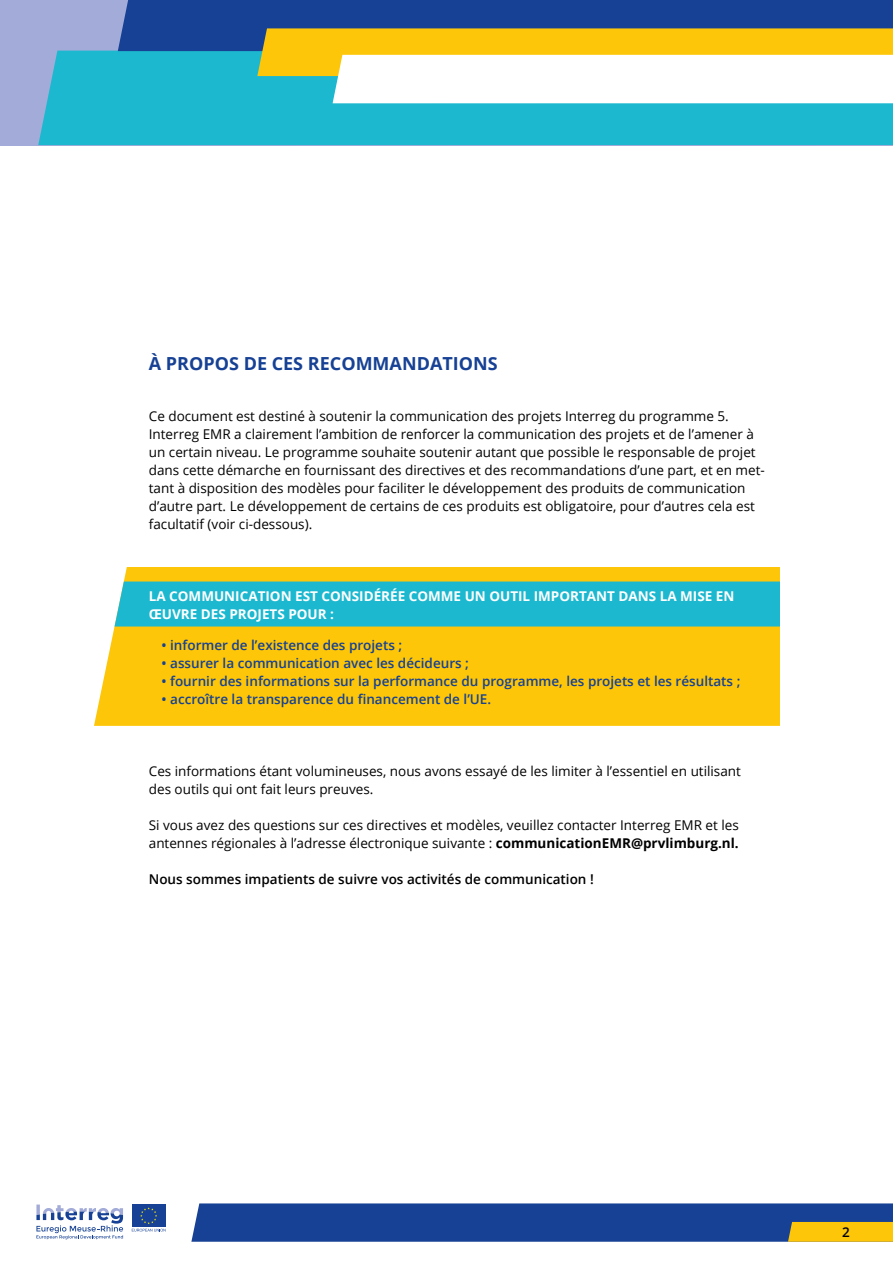
<style>
.page{position:relative;width:893px;height:1263px;background:#fff}
.page>*{position:absolute;margin:0;border:0;box-sizing:border-box;transform-origin:0 0}
.t1{font:700 18px "Open Sans";color:#164194}
.t2{font:13.5px/18px "Open Sans";color:#000}
.t3{font:600 13.5px "Open Sans";color:#164194}
.t4{font:700 13.5px/18px "Open Sans";color:#fff}
.t5{font:600 13.5px "Open Sans";color:#000}
.s1{font-weight:700}
</style>
<div class="page">
<svg style="left:191px;top:1203px;width:702px;height:39px;background:#2d4f8c"></svg>
<div style="left:132px;top:1204px;width:34px;height:23px;background:#164194"></div>
<svg style="left:132px;top:1207px;width:34px;height:24px"></svg>
<svg style="left:36px;top:1204px;width:87px;height:35px"></svg>
<div style="left:94px;top:567px;width:686px;height:159px;background:#fdc608"></div>
<div style="left:115px;top:581px;width:665px;height:45px;background:#1cb8d0"></div>
<div style="left:0;top:0;width:893px;height:145px;background:#a3acd8"></div>
<div style="left:38px;top:51px;width:855px;height:94px;background:#1cb8d0"></div>
<svg style="left:118px;top:0;width:775px;height:103px;background:#9aad9f"></svg>
<h1 class="t1" style="left:149px;top:351px;width:350px">À PROPOS DE CES RECOMMANDATIONS</h1>
<p class="t2" style="left:149px;top:407px;width:617px">Ce document est destiné à soutenir la communication des projets Interreg du programme 5.<br>Interreg EMR a clairement l’ambition de renforcer la communication des projets et de l’amener à un certain niveau. Le programme souhaite soutenir autant que possible le responsable de projet dans cette démarche en fournissant des directives et des recommandations d’une part, et en met&shy;tant à disposition des modèles pour faciliter le développement des produits de communication d’autre part. Le développement de certains de ces produits est obligatoire, pour d’autres cela est facultatif (voir ci-dessous).</p>
<p class="t4" style="left:149px;top:587px;width:587px">LA COMMUNICATION EST CONSIDÉRÉE COMME UN OUTIL IMPORTANT DANS LA MISE EN<br>ŒUVRE DES PROJETS POUR :</p>
<p class="t3" style="left:162px;top:635px;width:242px">• informer de l’existence des projets ;</p>
<p class="t3" style="left:162px;top:653px;width:309px">• assurer la communication avec les décideurs ;</p>
<p class="t3" style="left:162px;top:671px;width:580px">• fournir des informations sur la performance du programme, les projets et les résultats ;</p>
<p class="t3" style="left:162px;top:689px;width:331px">• accroître la transparence du financement de l’UE.</p>
<p class="t2" style="left:149px;top:761px;width:594px">Ces informations étant volumineuses, nous avons essayé de les limiter à l’essentiel en utilisant des outils qui ont fait leurs preuves.</p>
<p class="t2" style="left:149px;top:815px;width:592px">Si vous avez des questions sur ces directives et modèles, veuillez contacter Interreg EMR et les antennes régionales à l’adresse électronique suivante : <span class="s1">communicationEMR@prvlimburg.nl.</span></p>
<p class="t5" style="left:149px;top:869px;width:446px">Nous sommes impatients de suivre vos activités de communication !</p>
<p class="t5" style="left:842px;top:1222px;width:9px">2</p>
</div>
